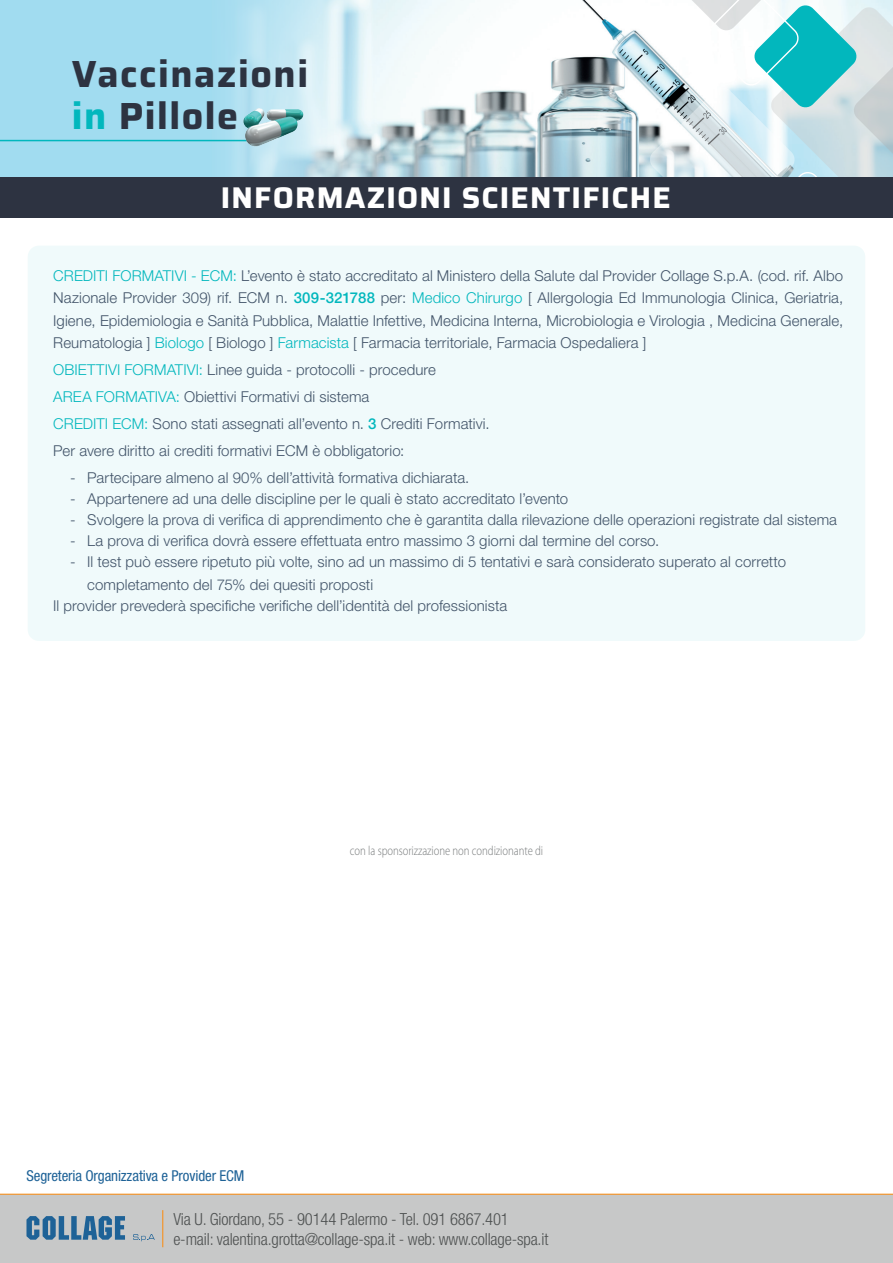
<style>
.page{position:relative;width:893px;height:1263px;background:#fff}
.page>*{position:absolute;margin:0;border:0;box-sizing:border-box;transform-origin:0 0}
.t1{font:700 37.8px/42px "Saira";letter-spacing:.04em;color:#2d3341}
.t2{font:700 30px "Saira";letter-spacing:.04em;color:#fff}
.t3{font:300 condensed 16.65px/20.4px "Helvetica Neue LT Std";letter-spacing:-.01em;color:#4f5252}
.t4{font:300 15px/22.5px "Helvetica Neue LT Std";letter-spacing:.005em;color:#425469}
.t5{font:condensed 15px "Helvetica Neue LT Std";letter-spacing:-.01em;color:#1e6297}
.t6{font:300 semi-condensed 13.2px "Myriad Pro";letter-spacing:-.005em;color:#7b7e7f;scale:.9 1}
.s1{color:#02b7bd}
.s2{font-weight:500;color:#02b7bd}
</style>
<div class="page">
<img style="left:394px;top:0;width:256px;height:178px">
<svg style="left:0;top:0;width:394px;height:178px"></svg>
<svg style="left:650px;top:0;width:243px;height:178px"></svg>
<hr style="left:0;top:140px;width:248px;height:1px;background:#02b7bd">
<img style="left:234px;top:101px;width:74px;height:56px">
<div style="left:0;top:178px;width:893px;height:40px;background:#2d3341"></div>
<div style="left:28px;top:246px;width:837px;height:395px;background:#f0fafb;border-radius:11px"></div>
<div style="left:0;top:1194px;width:893px;height:69px;background:#c7c8c8"></div>
<svg style="left:26px;top:1216px;width:99px;height:24px"></svg>
<svg style="left:133px;top:1234px;width:22px;height:7px"></svg>
<hr style="left:162px;top:1210px;width:1px;height:37px;background:#f59223">
<hr style="left:0;top:1194px;width:893px;height:1px;background:#f59223">
<h1 class="t1" style="left:72px;top:52px;width:238px">Vaccinazioni <span class="s1">in</span> Pillole</h1>
<h2 class="t2" style="left:221px;top:174px;width:451px">INFORMAZIONI SCIENTIFICHE</h2>
<p class="t4" style="left:53px;top:264px;width:791px;text-align:justify"><span class="s1">CREDITI FORMATIVI - ECM:</span> L’evento è stato accreditato al Ministero della Salute dal Provider Collage S.p.A. (cod. rif. Albo Nazionale Provider 309) rif. ECM n. <span class="s2">309-321788</span> per: <span class="s1">Medico Chirurgo</span> [ Allergologia Ed Immunologia Clinica, Geriatria, Igiene, Epidemiologia e Sanità Pubblica, Malattie Infettive, Medicina Interna, Microbiologia e Virologia , Medicina Generale, Reumatologia ] <span class="s1">Biologo</span> [ Biologo ] <span class="s1">Farmacista</span> [ Farmacia territoriale, Farmacia Ospedaliera ]</p>
<p class="t4" style="left:53px;top:356px;width:438px;line-height:27px"><span class="s1">OBIETTIVI FORMATIVI:</span> Linee guida - protocolli - procedure<br><span class="s1">AREA FORMATIVA:</span> Obiettivi Formativi di sistema<br><span class="s1">CREDITI ECM:</span> Sono stati assegnati all’evento n. <span class="s2">3</span> Crediti Formativi.<br>Per avere diritto ai crediti formativi ECM è obbligatorio:</p>
<p class="t4" style="left:70px;top:466px;width:401px">- Partecipare almeno al 90% dell’attività formativa dichiarata.</p>
<p class="t4" style="left:70px;top:487px;width:500px">- Appartenere ad una delle discipline per le quali è stato accreditato l’evento</p>
<p class="t4" style="left:70px;top:508px;width:768px">- Svolgere la prova di verifica di apprendimento che è garantita dalla rilevazione delle operazioni registrate dal sistema</p>
<p class="t4" style="left:70px;top:529px;width:591px">- La prova di verifica dovrà essere effettuata entro massimo 3 giorni dal termine del corso.</p>
<p class="t4" style="left:87px;top:550px;width:700px;text-indent:-17px">- Il test può essere ripetuto più volte, sino ad un massimo di 5 tentativi e sarà considerato superato al corretto completamento del 75% dei quesiti proposti</p>
<p class="t4" style="left:53px;top:594px;width:456px">Il provider prevederà specifiche verifiche dell’identità del professionista</p>
<p class="t6" style="left:350px;top:843px;width:216px">con la sponsorizzazione non condizionante di</p>
<p class="t5" style="left:26px;top:1167px;width:219px">Segreteria Organizzativa e Provider ECM</p>
<p class="t3" style="left:173px;top:1208px;width:376px">Via U. Giordano, 55 - 90144 Palermo - Tel. 091 6867.401 e-mail: valentina.grotta@collage-spa.it - web: www.collage-spa.it</p>
</div>
